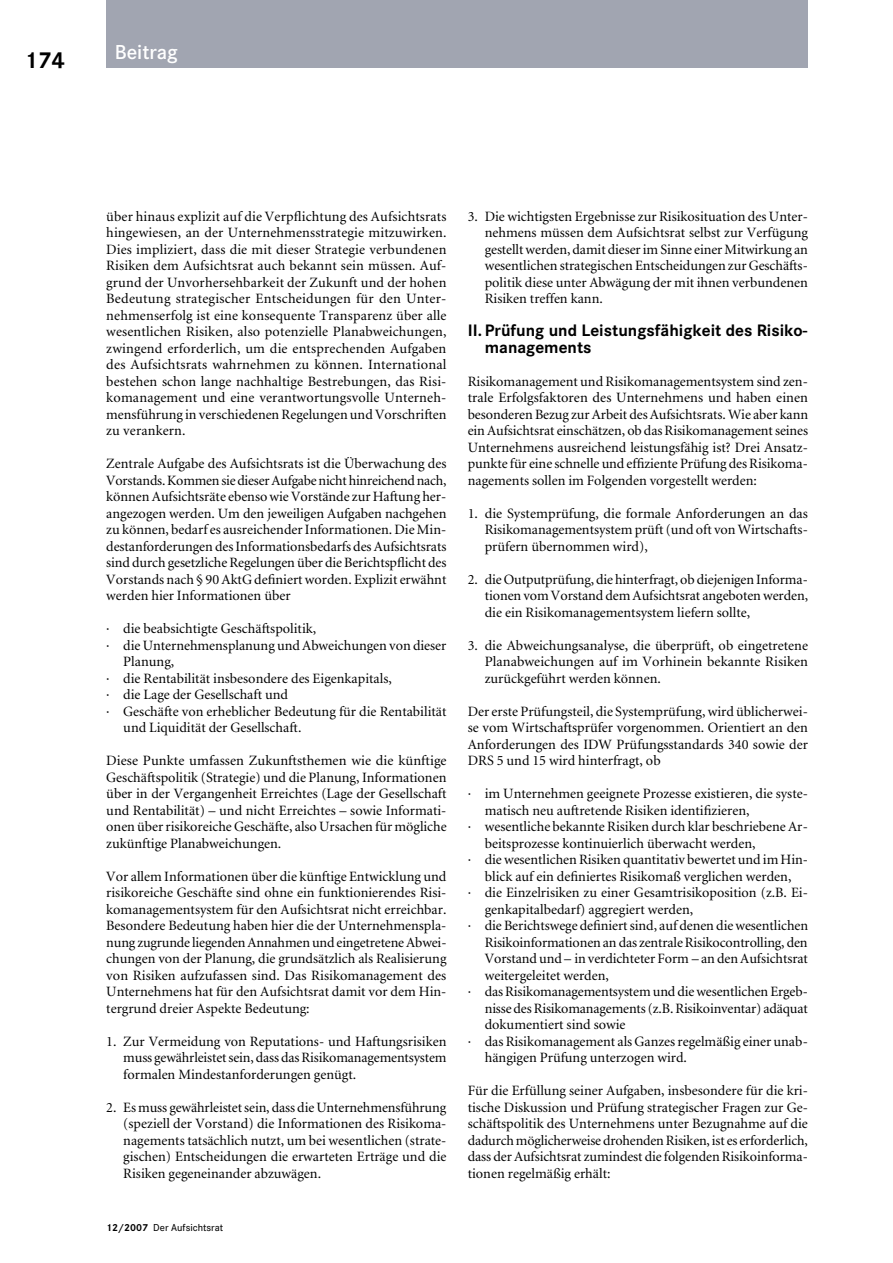
<style>
.page{position:relative;width:893px;height:1263px;background:#fff}
.page>*{position:absolute;margin:0;border:0;box-sizing:border-box;transform-origin:0 0}
.t1{font:700 24px "Corporate S";color:#000}
.t2{font:600 21px "Corporate S";color:#fff}
.t3{font:700 17.25px/16.5px "Corporate S";color:#000}
.t4{font:14.25px/16.5px "Minion";color:#000;text-align:justify}
.t5{font:500 10.5px "Corporate S";color:#000}
.s1{font-weight:700}
</style>
<div class="page">
<div style="left:106px;top:0;width:702px;height:68px;background:#a1a5b1"></div>
<h1 class="t1" style="left:24px;top:46px;width:43px">174</h1>
<h2 class="t2" style="left:115px;top:40px;width:65px">Beitrag</h2>
<p class="t4" style="left:106px;top:209px;width:342px">über hinaus explizit auf die Verpflichtung des Aufsichtsrats hingewiesen, an der Unternehmensstrategie mitzuwirken.<br>Dies impliziert, dass die mit dieser Strategie verbundenen Risiken dem Aufsichtsrat auch bekannt sein müssen. Auf&shy;grund der Unvorhersehbarkeit der Zukunft und der hohen Bedeutung strategischer Entscheidungen für den Unter&shy;nehmenserfolg ist eine konsequente Transparenz über alle wesentlichen Risiken, also potenzielle Planabweichungen, zwingend erforderlich, um die entsprechenden Aufgaben des Aufsichtsrats wahrnehmen zu können. International bestehen schon lange nachhaltige Bestrebungen, das Risi&shy;komanagement und eine verantwortungsvolle Unterneh&shy;mensführung in verschiedenen Regelungen und Vorschriften zu verankern.</p>
<p class="t4" style="left:106px;top:456px;width:342px">Zentrale Aufgabe des Aufsichtsrats ist die Überwachung des Vorstands. Kommen sie dieser Aufgabe nicht hinreichend nach, können Aufsichtsräte ebenso wie Vorstände zur Haftung her&shy;angezogen werden. Um den jeweiligen Aufgaben nachgehen zu können, bedarf es ausreichender Informationen. Die Min&shy;destanforderungen des Informationsbedarfs des Aufsichtsrats sind durch gesetzliche Regelungen über die Berichtspflicht des Vorstands nach § 90 AktG definiert worden. Explizit erwähnt werden hier Informationen über</p>
<p class="t4" style="left:106px;top:621px;width:211px">· die beabsichtigte Geschäftspolitik,</p>
<p class="t4" style="left:106px;top:638px;width:342px">· die Unternehmensplanung und Abweichungen von dieser</p>
<p class="t4" style="left:123px;top:654px;width:52px">Planung,</p>
<p class="t4" style="left:106px;top:671px;width:287px">· die Rentabilität insbesondere des Eigenkapitals,</p>
<p class="t4" style="left:106px;top:687px;width:183px">· die Lage der Gesellschaft und</p>
<p class="t4" style="left:106px;top:704px;width:342px">· Geschäfte von erheblicher Bedeutung für die Rentabilität</p>
<p class="t4" style="left:123px;top:720px;width:180px">und Liquidität der Gesellschaft.</p>
<p class="t4" style="left:106px;top:753px;width:342px">Diese Punkte umfassen Zukunftsthemen wie die künftige Geschäftspolitik (Strategie) und die Planung, Informationen über in der Vergangenheit Erreichtes (Lage der Gesellschaft und Rentabilität) – und nicht Erreichtes – sowie Informati&shy;onen über risikoreiche Geschäfte, also Ursachen für mögliche zukünftige Planabweichungen.</p>
<p class="t4" style="left:106px;top:869px;width:342px">Vor allem Informationen über die künftige Entwicklung und risikoreiche Geschäfte sind ohne ein funktionierendes Risi&shy;komanagementsystem für den Aufsichtsrat nicht erreichbar.<br>Besondere Bedeutung haben hier die der Unternehmenspla&shy;nung zugrunde liegenden Annahmen und eingetretene Abwei&shy;chungen von der Planung, die grundsätzlich als Realisierung von Risiken aufzufassen sind. Das Risikomanagement des Unternehmens hat für den Aufsichtsrat damit vor dem Hin&shy;tergrund dreier Aspekte Bedeutung:</p>
<p class="t4" style="left:123px;top:1034px;width:325px;text-indent:-17px">1. Zur Vermeidung von Reputations- und Haftungsrisiken muss gewährleistet sein, dass das Risikomanagementsystem formalen Mindestanforderungen genügt.</p>
<p class="t4" style="left:123px;top:1100px;width:325px;text-indent:-17px">2. Es muss gewährleistet sein, dass die Unternehmensführung (speziell der Vorstand) die Informationen des Risikoma&shy;nagements tatsächlich nutzt, um bei wesentlichen (strate&shy;gischen) Entscheidungen die erwarteten Erträge und die Risiken gegeneinander abzuwägen.</p>
<p class="t5" style="left:106px;top:1222px;width:118px"><span class="s1">12/2007</span> Der Aufsichtsrat</p>
<p class="t4" style="left:485px;top:209px;width:325px;text-indent:-17px">3. Die wichtigsten Ergebnisse zur Risikosituation des Unter&shy;nehmens müssen dem Aufsichtsrat selbst zur Verfügung gestellt werden, damit dieser im Sinne einer Mitwirkung an wesentlichen strategischen Entscheidungen zur Geschäfts&shy;politik diese unter Abwägung der mit ihnen verbundenen Risiken treffen kann.</p>
<p class="t3" style="left:485px;top:323px;width:324px;text-indent:-17px">II. Prüfung und Leistungsfähigkeit des Risiko&shy;managements</p>
<p class="t4" style="left:468px;top:374px;width:342px">Risikomanagement und Risikomanagementsystem sind zen&shy;trale Erfolgsfaktoren des Unternehmens und haben einen besonderen Bezug zur Arbeit des Aufsichtsrats. Wie aber kann ein Aufsichtsrat einschätzen, ob das Risikomanagement seines Unternehmens ausreichend leistungsfähig ist? Drei Ansatz&shy;punkte für eine schnelle und effiziente Prüfung des Risikoma&shy;nagements sollen im Folgenden vorgestellt werden:</p>
<p class="t4" style="left:485px;top:506px;width:325px;text-indent:-17px">1. die Systemprüfung, die formale Anforderungen an das Risikomanagement-system prüft (und oft von Wirtschafts&shy;prüfern übernommen wird),</p>
<p class="t4" style="left:485px;top:572px;width:325px;text-indent:-17px">2. die Outputprüfung, die hinterfragt, ob diejenigen Informa&shy;tionen vom Vorstand dem Aufsichtsrat angeboten werden, die ein Risikomanagementsystem liefern sollte,</p>
<p class="t4" style="left:485px;top:638px;width:325px;text-indent:-17px">3. die Abweichungsanalyse, die überprüft, ob eingetretene Planabweichungen auf im Vorhinein bekannte Risiken zurückgeführt werden können.</p>
<p class="t4" style="left:468px;top:704px;width:342px">Der erste Prüfungsteil, die Systemprüfung, wird üblicherwei&shy;se vom Wirtschaftsprüfer vorgenommen. Orientiert an den Anforderungen des IDW Prüfungsstandards 340 sowie der DRS 5 und 15 wird hinterfragt, ob</p>
<p class="t4" style="left:468px;top:786px;width:342px">· im Unternehmen geeignete Prozesse existieren, die syste-</p>
<p class="t4" style="left:485px;top:803px;width:266px">matisch neu auftretende Risiken identifizieren,</p>
<p class="t4" style="left:468px;top:819px;width:342px">· wesentliche bekannte Risiken durch klar beschriebene Ar-</p>
<p class="t4" style="left:485px;top:836px;width:272px">beitsprozesse kontinuierlich überwacht werden,</p>
<p class="t4" style="left:468px;top:852px;width:342px">· die wesentlichen Risiken quantitativ bewertet und im Hin-</p>
<p class="t4" style="left:485px;top:869px;width:308px">blick auf ein definiertes Risikomaß verglichen werden,</p>
<p class="t4" style="left:468px;top:885px;width:342px">· die Einzelrisiken zu einer Gesamtrisikoposition (z.B. Ei-</p>
<p class="t4" style="left:485px;top:902px;width:210px">genkapitalbedarf) aggregiert werden,</p>
<p class="t4" style="left:468px;top:918px;width:342px">· die Berichtswege definiert sind, auf denen die wesentlichen</p>
<p class="t4" style="left:485px;top:935px;width:324px">Risikoinformationen an das zentrale Risikocontrolling, den</p>
<p class="t4" style="left:485px;top:951px;width:325px">Vorstand und – in verdichteter Form – an den Aufsichtsrat</p>
<p class="t4" style="left:485px;top:968px;width:126px">weitergeleitet werden,</p>
<p class="t4" style="left:468px;top:984px;width:342px">· das Risikomanagementsystem und die wesentlichen Ergeb-</p>
<p class="t4" style="left:485px;top:1001px;width:325px">nisse des Risikomana-gements (z.B. Risikoinventar) adäquat</p>
<p class="t4" style="left:485px;top:1017px;width:142px">dokumentiert sind sowie</p>
<p class="t4" style="left:468px;top:1034px;width:342px">· das Risikomanagement als Ganzes regelmäßig einer unab-</p>
<p class="t4" style="left:485px;top:1050px;width:204px">hängigen Prüfung unterzogen wird.</p>
<p class="t4" style="left:468px;top:1083px;width:342px">Für die Erfüllung seiner Aufgaben, insbesondere für die kri&shy;tische Diskussion und Prüfung strategischer Fragen zur Ge&shy;schäftspolitik des Unternehmens unter Bezugnahme auf die dadurch möglicherweise drohenden Risiken, ist es erforderlich, dass der Aufsichtsrat zumindest die folgenden Risikoinforma&shy;tionen regelmäßig erhält:</p>
</div>
